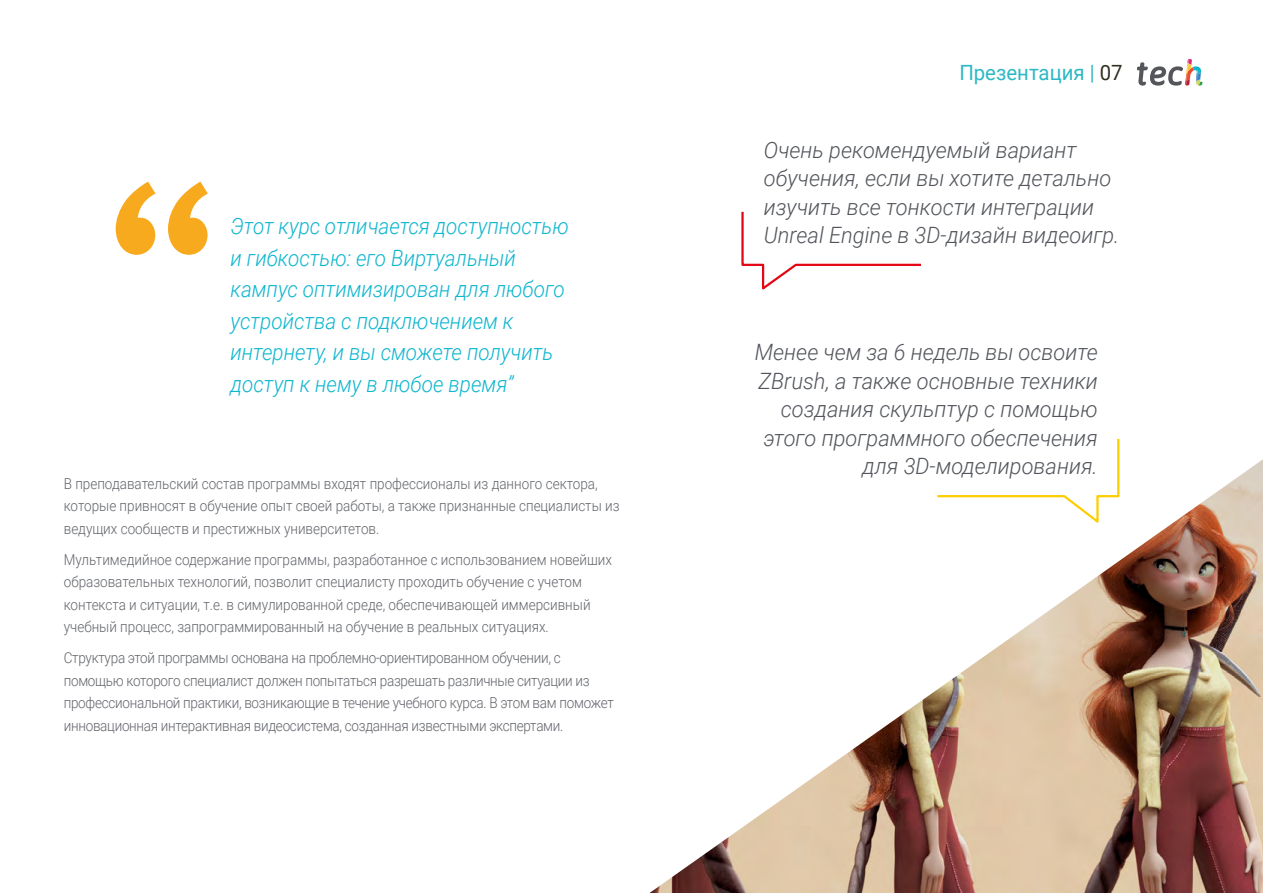
<style>
.page{position:relative;width:1263px;height:893px;background:#fff}
.page>*{position:absolute;margin:0;border:0;box-sizing:border-box;transform-origin:0 0}
.t1{font:italic 300 22.5px/28.5px "Roboto";color:#52555b;text-align:right}
.t2{font:italic 300 22.5px/31.5px "Roboto";color:#0fb6cf;scale:.92 1}
.t3{font:21px "Roboto";color:#2db8c5}
.t4{font:300 15px/22.5px "Roboto";color:#61646a;scale:.9 1}
.t5{font:300 15px/22.5px "Roboto";letter-spacing:-.02em;color:#61646a;scale:.9 1}
.s1{color:#312e20}
</style>
<div class="page">
<svg style="left:116px;top:182px;width:92px;height:73px"></svg>
<svg style="left:741px;top:211px;width:180px;height:79px"></svg>
<svg style="left:1137px;top:59px;width:65px;height:27px"></svg>
<img style="left:649px;top:459px;width:614px;height:434px">
<h1 class="t2" style="left:230px;top:210px;width:369px">Этот курс отличается доступностью и гибкостью: его Виртуальный кампус оптимизирован для любого устройства с подключением к интернету, и вы сможете получить доступ к нему в любое время”</h1>
<p class="t4" style="left:64px;top:471px;width:619px">В преподавательский состав программы входят профессионалы из данного сектора, которые привносят в обучение опыт своей работы, а также признанные специалисты из ведущих сообществ и престижных университетов.</p>
<p class="t4" style="left:64px;top:547px;width:611px">Мультимедийное содержание программы, разработанное с использованием новейших образовательных технологий, позволит специалисту проходить обучение с учетом контекста и ситуации, т.е. в симулированной среде, обеспечивающей иммерсивный учебный процесс, запрограммированный на обучение в реальных ситуациях.</p>
<p class="t5" style="left:64px;top:646px;width:613px">Структура этой программы основана на проблемно-ориентированном обучении, с помощью которого специалист должен попытаться разрешать различные ситуации из профессиональной практики, возникающие в течение учебного курса. В этом вам поможет инновационная интерактивная видеосистема, созданная известными экспертами.</p>
<h2 class="t3" style="left:959px;top:57px;width:165px">Презентация | <span class="s1">07</span></h2>
<h1 class="t1" style="left:764px;top:135px;width:357px;text-align:left">Очень рекомендуемый вариант обучения, если вы хотите детально изучить все тонкости интеграции Unreal Engine в 3D-дизайн видеоигр.</h1>
<h1 class="t1" style="left:755px;top:337px;width:344px">Менее чем за 6 недель вы освоите<br>ZBrush, а также основные техники создания скульптур с помощью этого программного обеспечения для 3D-моделирования.</h1>
</div>
